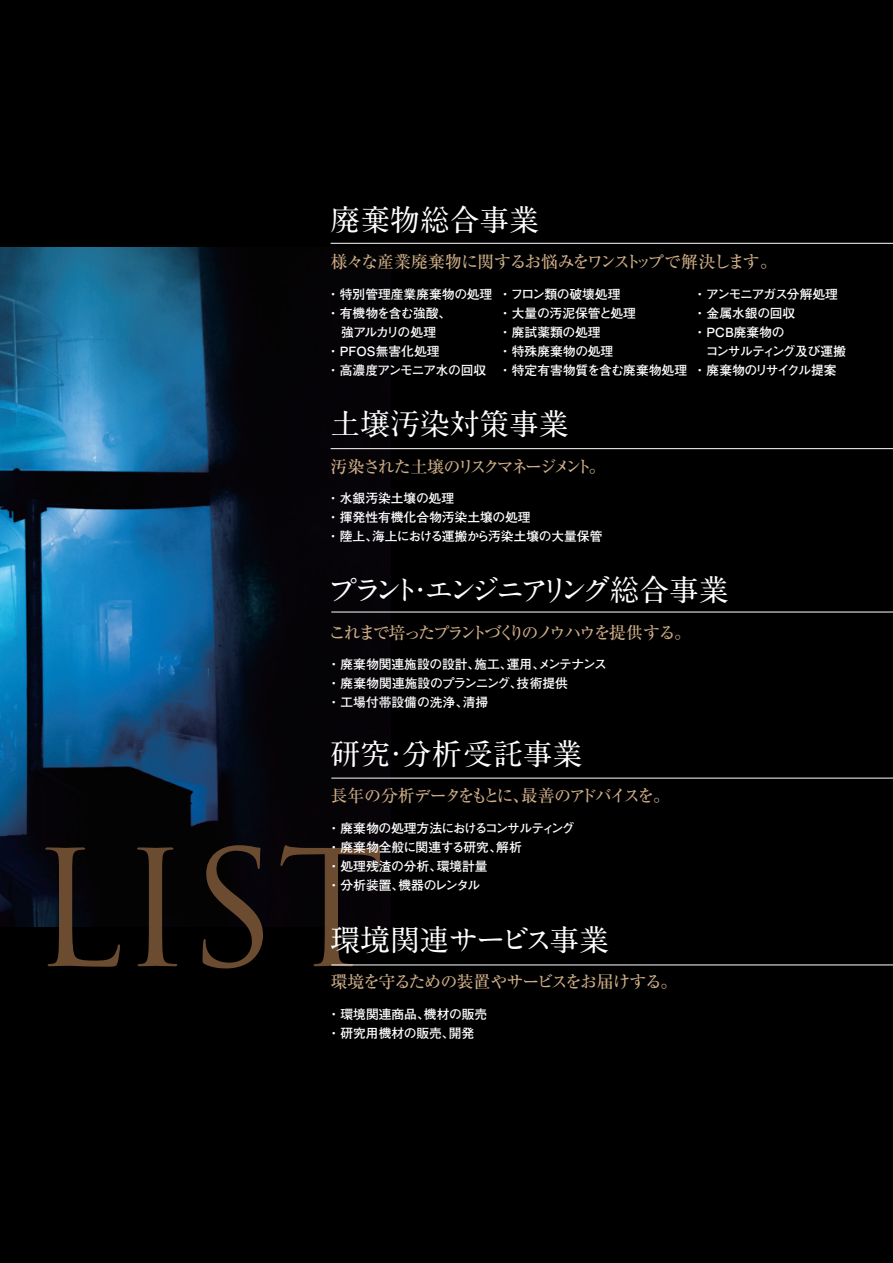
<style>
.page{position:relative;width:893px;height:1263px;background:#000}
.page>*{position:absolute;margin:0;border:0;box-sizing:border-box;transform-origin:0 0}
.t1{font:700 29.7px "A1 Mincho Std";color:#fff}
.t2{font:700 29.7px "A1 Mincho Std";letter-spacing:-.2em;color:#fff}
.t3{font:700 29.7px "A1 Mincho Std";letter-spacing:-.04em;color:#fff}
.t4{font:500 16.95px "Ryumin Pro";letter-spacing:-.065em;color:#ceae87}
.t5{font:500 16.95px "Ryumin Pro";letter-spacing:-.145em;color:#ceae87}
.t6{font:500 16.95px "Ryumin Pro";letter-spacing:-.12em;color:#ceae87}
.t7{font:500 16.95px "Ryumin Pro";letter-spacing:-.165em;color:#ceae87}
.t8{font:700 12.75px/19.2px "Futo Go B101 Pr 6 N";color:#fff}
.t9{font:700 12.75px/19.2px "Futo Go B101 Pr 6 N";letter-spacing:-.02em;color:#fff}
.t10{font:700 12.75px/19.2px "Futo Go B101 Pr 6 N";letter-spacing:-.055em;color:#fff}
.t11{font:700 12.75px "Futo Go B101 Pr 6 N";letter-spacing:-.035em;color:#fff}
.t12{font:700 12.75px "Futo Go B101 Pr 6 N";letter-spacing:-.045em;color:#fff}
.t13{font:700 12.75px "Futo Go B101 Pr 6 N";letter-spacing:-.085em;color:#fff}
</style>
<div class="page">
<img style="left:0;top:247px;width:391px;height:604px">
<svg style="left:0;top:845px;width:380px;height:123px"></svg>
<hr style="left:331px;top:243px;width:562px;height:1px;background:#fff">
<hr style="left:331px;top:448px;width:562px;height:1px;background:#fff">
<hr style="left:331px;top:612px;width:562px;height:1px;background:#fff">
<hr style="left:331px;top:778px;width:562px;height:1px;background:#fff">
<hr style="left:331px;top:965px;width:562px;height:1px;background:#fff">
<h1 class="t1" style="left:331px;top:195px;width:210px">廃棄物総合事業</h1>
<h2 class="t4" style="left:331px;top:249px;width:448px">様々な産業廃棄物に関するお悩みをワンストップで解決します。</h2>
<p class="t8" style="left:327px;top:284px;width:167px">・ 特別管理産業廃棄物の処理</p>
<p class="t12" style="left:327px;top:303px;width:126px">・ 有機物を含む強酸、</p>
<p class="t13" style="left:341px;top:322px;width:96px">強アルカリの処理</p>
<p class="t8" style="left:327px;top:341px;width:114px">・ PFOS無害化処理</p>
<p class="t11" style="left:327px;top:360px;width:161px">・ 高濃度アンモニア水の回収</p>
<p class="t8" style="left:499px;top:284px;width:190px">・ フロン類の破壊処理<br>・ 大量の汚泥保管と処理<br>・ 廃試薬類の処理<br>・ 特殊廃棄物の処理<br>・ 特定有害物質を含む廃棄物処理</p>
<p class="t8" style="left:693px;top:284px;width:146px">・ アンモニアガス分解処理・ 金属水銀の回収<br>・ PCB廃棄物の</p>
<p class="t10" style="left:693px;top:341px;width:154px;text-indent:12px">コンサルティング及び運搬・ 廃棄物のリサイクル提案</p>
<h1 class="t1" style="left:331px;top:400px;width:240px">土壌汚染対策事業</h1>
<h2 class="t7" style="left:331px;top:453px;width:277px">汚染された土壌のリスクマネージメント。</h2>
<p class="t8" style="left:327px;top:488px;width:277px">・ 水銀汚染土壌の処理<br>・ 揮発性有機化合物汚染土壌の処理<br>・ 陸上、海上における運搬から汚染土壌の大量保管</p>
<h1 class="t2" style="left:328px;top:566px;width:402px">プラント・エンジニアリング総合事業</h1>
<h2 class="t5" style="left:329px;top:619px;width:364px">これまで培ったプラントづくりのノウハウを提供する。</h2>
<p class="t8" style="left:327px;top:654px;width:281px">・ 廃棄物関連施設の設計、施工、運用、メンテナンス・ 廃棄物関連施設のプランニング、技術提供<br>・ 工場付帯設備の洗浄、清掃</p>
<h1 class="t1" style="left:331px;top:729px;width:253px">研究・分析受託事業</h1>
<h2 class="t6" style="left:331px;top:783px;width:341px">長年の分析データをもとに、最善のアドバイスを。</h2>
<p class="t9" style="left:327px;top:818px;width:249px">・ 廃棄物の処理方法におけるコンサルティング・ 廃棄物全般に関連する研究、解析<br>・ 処理残渣の分析、環境計量<br>・ 分析装置、機器のレンタル</p>
<h1 class="t3" style="left:331px;top:915px;width:280px">環境関連サービス事業</h1>
<h2 class="t4" style="left:331px;top:969px;width:348px">環境を守るための装置やサービスをお届けする。</h2>
<p class="t8" style="left:327px;top:1004px;width:161px">・ 環境関連商品、機材の販売・ 研究用機材の販売、開発</p>
</div>
